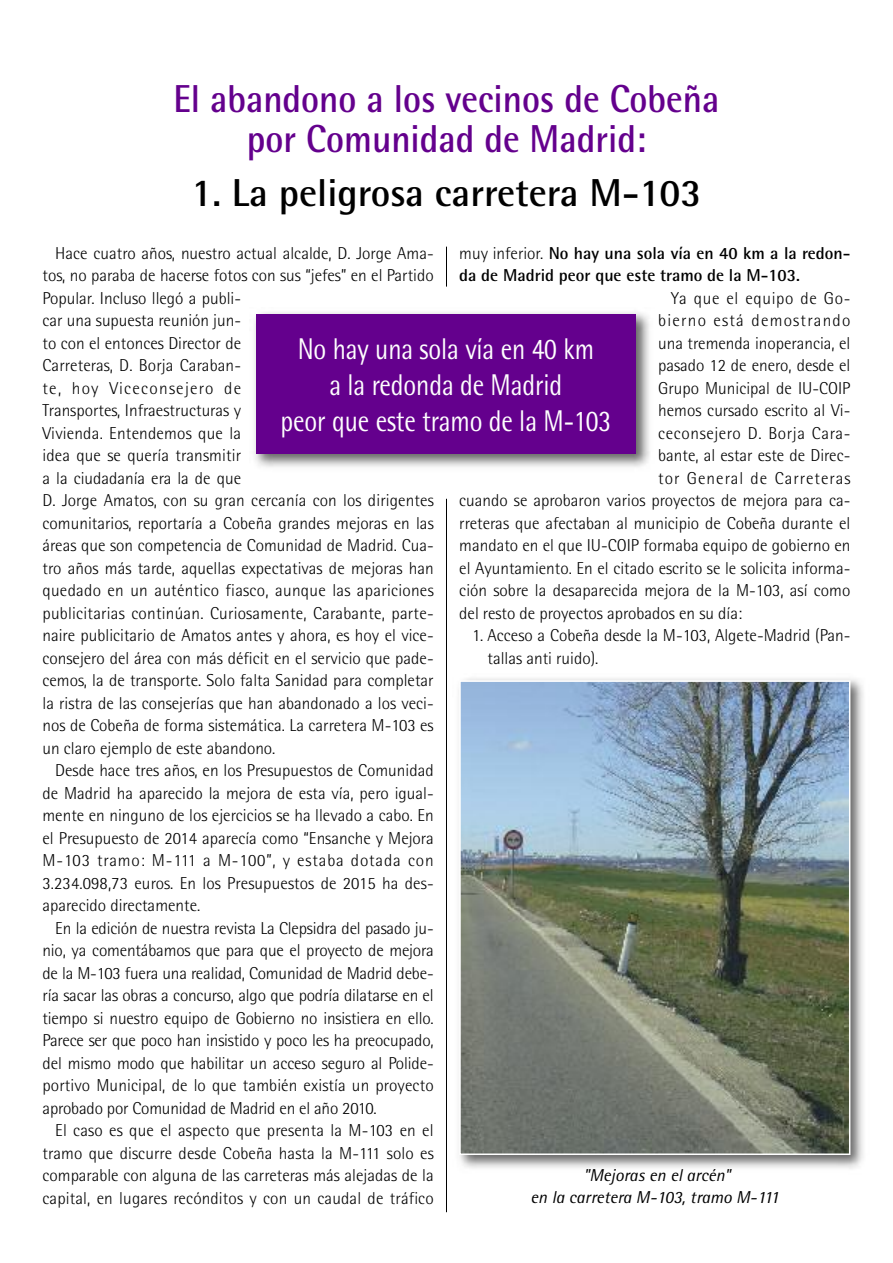
<style>
.page{position:relative;width:893px;height:1263px;background:#fff}
.page>*{position:absolute;margin:0;border:0;box-sizing:border-box;transform-origin:0 0}
.t1{font:700 39px/40.5px "Rotis Semi Sans";color:#64008d;text-align:center;scale:.92 1}
.t2{font:700 39px "Rotis Semi Sans";color:#000}
.t3{font:30px/36px "Rotis Semi Sans";letter-spacing:-.005em;color:#fff;text-align:center;scale:.85 1}
.t4{font:300 17.25px/22.5px "Rotis Semi Sans";color:#000;text-align:justify}
.t5{font:700 17.25px/22.5px "Rotis Semi Sans";color:#000}
.t6{font:italic 17.25px/22.5px "Rotis Semi Sans";color:#000;text-align:center}
.t7{font:300 17.25px "Rotis Semi Sans";letter-spacing:.035em;color:#000}
.t8{font:300 17.25px "Rotis Semi Sans";letter-spacing:.06em;color:#000}
.t9{font:300 17.25px "Rotis Semi Sans";letter-spacing:.07em;color:#000}
.t10{font:300 17.25px "Rotis Semi Sans";letter-spacing:.04em;color:#000}
.s1{font-weight:300}
</style>
<div class="page">
<hr style="left:446px;top:247px;width:1px;height:40px;background:#000">
<hr style="left:446px;top:499px;width:1px;height:713px;background:#000">
<img style="left:254px;top:312px;width:396px;height:155px">
<div style="left:256px;top:314px;width:380px;height:140px;background:#64008d"></div>
<img style="left:459px;top:678px;width:405px;height:491px">
<img style="left:462px;top:683px;width:385px;height:469px">
<div style="left:459px;top:680px;width:391px;height:475px;border:2px solid #fff"></div>
<h1 class="t1" style="left:174px;top:82px;width:595px">El abandono a los vecinos de Cobeña por Comunidad de Madrid:</h1>
<h1 class="t2" style="left:192px;top:179px;width:511px">1. La peligrosa carretera M-103</h1>
<p class="t5" style="left:459px;top:243px;width:393px"><span class="s1">muy inferior.</span> No hay una sola vía en 40 km a la redon&shy;da de Madrid peor que este tramo de la M-103.</p>
<p class="t10" style="left:671px;top:292px;width:181px">Ya que el equipo de Go-</p>
<p class="t9" style="left:658px;top:314px;width:194px">bierno está demostrando</p>
<p class="t4" style="left:658px;top:333px;width:194px">una tremenda inoperancia, el</p>
<p class="t4" style="left:658px;top:356px;width:194px">pasado 12 de enero, desde el</p>
<p class="t4" style="left:658px;top:378px;width:194px">Grupo Municipal de IU-COIP</p>
<p class="t4" style="left:658px;top:401px;width:194px">hemos cursado escrito al Vi-</p>
<p class="t7" style="left:658px;top:427px;width:194px">ceconsejero D. Borja Cara-</p>
<p class="t4" style="left:658px;top:446px;width:194px">bante, al estar este de Direc-</p>
<p class="t8" style="left:658px;top:472px;width:194px">tor General de Carreteras</p>
<p class="t4" style="left:459px;top:491px;width:393px">cuando se aprobaron varios proyectos de mejora para ca-</p>
<p class="t4" style="left:459px;top:513px;width:393px">rreteras que afectaban al municipio de Cobeña durante el</p>
<p class="t4" style="left:459px;top:536px;width:393px">mandato en el que IU-COIP formaba equipo de gobierno en</p>
<p class="t4" style="left:459px;top:558px;width:393px">el Ayuntamiento. En el citado escrito se le solicita informa-</p>
<p class="t4" style="left:459px;top:581px;width:393px">ción sobre la desaparecida mejora de la M-103, así como</p>
<p class="t4" style="left:459px;top:603px;width:284px">del resto de proyectos aprobados en su día:</p>
<p class="t4" style="left:488px;top:626px;width:364px;text-indent:-16px">1. Acceso a Cobeña desde la M-103, Algete-Madrid (Pan&shy;tallas anti ruido).</p>
<p class="t4" style="left:43px;top:243px;width:393px;text-align:left;text-indent:13px">Hace cuatro años, nuestro actual alcalde, D. Jorge Ama&shy;tos, no paraba de hacerse fotos con sus “jefes” en el Partido Popular. Incluso llegó a publi-<br>car una supuesta reunión jun-<br>to con el entonces Director de<br>Carreteras, D. Borja Caraban-<br>te, hoy Viceconsejero de<br>Transportes, Infraestructuras y<br>Vivienda. Entendemos que la<br>idea que se quería transmitir<br>a la ciudadanía era la de que<br>D. Jorge Amatos, con su gran cercanía con los dirigentes comunitarios, reportaría a Cobeña grandes mejoras en las áreas que son competencia de Comunidad de Madrid. Cua&shy;tro años más tarde, aquellas expectativas de mejoras han quedado en un auténtico fiasco, aunque las apariciones publicitarias continúan. Curiosamente, Carabante, parte&shy;naire publicitario de Amatos antes y ahora, es hoy el vice&shy;consejero del área con más déficit en el servicio que pade&shy;cemos, la de transporte. Solo falta Sanidad para completar la ristra de las consejerías que han abandonado a los veci&shy;nos de Cobeña de forma sistemática. La carretera M-103 es un claro ejemplo de este abandono.</p>
<p class="t4" style="left:43px;top:761px;width:393px;text-indent:13px">Desde hace tres años, en los Presupuestos de Comunidad de Madrid ha aparecido la mejora de esta vía, pero igual&shy;mente en ninguno de los ejercicios se ha llevado a cabo. En el Presupuesto de 2014 aparecía como “Ensanche y Mejora M-103 tramo: M-111 a M-100”, y estaba dotada con 3.234.098,73 euros. En los Presupuestos de 2015 ha des&shy;aparecido directamente.</p>
<p class="t4" style="left:42px;top:918px;width:393px;text-indent:13px">En la edición de nuestra revista La Clepsidra del pasado ju&shy;nio, ya comentábamos que para que el proyecto de mejora de la M-103 fuera una realidad, Comunidad de Madrid debe&shy;ría sacar las obras a concurso, algo que podría dilatarse en el tiempo si nuestro equipo de Gobierno no insistiera en ello.<br>Parece ser que poco han insistido y poco les ha preocupado, del mismo modo que habilitar un acceso seguro al Polide&shy;portivo Municipal, de lo que también existía un proyecto aprobado por Comunidad de Madrid en el año 2010.</p>
<p class="t4" style="left:43px;top:1121px;width:393px;text-indent:13px">El caso es que el aspecto que presenta la M-103 en el tramo que discurre desde Cobeña hasta la M-111 solo es comparable con alguna de las carreteras más alejadas de la capital, en lugares recónditos y con un caudal de tráfico</p>
<h2 class="t3" style="left:281px;top:334px;width:390px">No hay una sola vía en 40 km<br>a la redonda de Madrid<br>peor que este tramo de la M-103</h2>
<p class="t6" style="left:531px;top:1165px;width:250px">"Mejoras en el arcén"<br>en la carretera M-103, tramo M-111</p>
</div>
